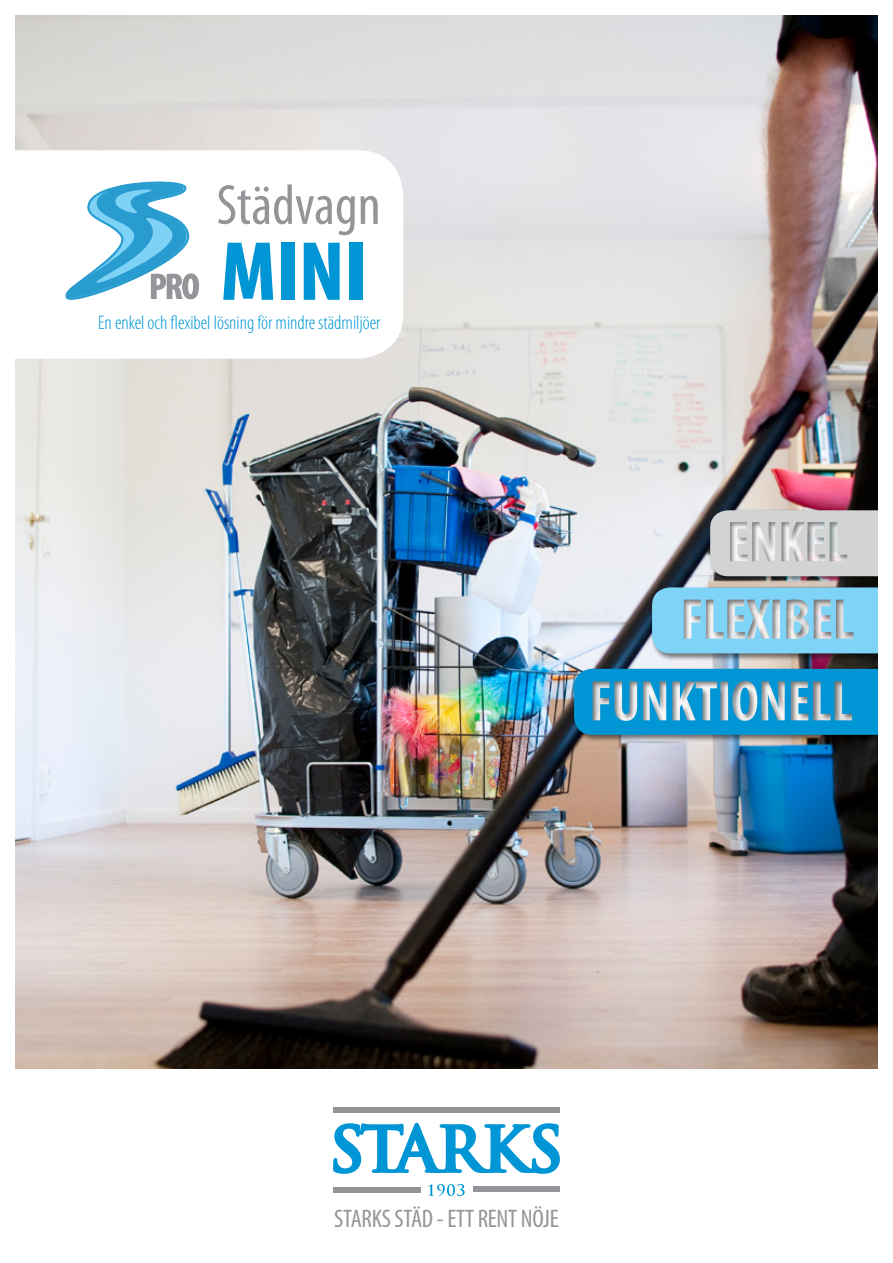
<style>
.page{position:relative;width:893px;height:1263px;background:#fff}
.page>*{position:absolute;margin:0;border:0;box-sizing:border-box;transform-origin:0 0}
.t1{font:900 condensed 84.75px "Myriad Pro";color:#0096d6}
.t2{font:condensed 57px "Myriad Pro";color:#939598}
.t3{font:condensed 25.5px "Myriad Pro";letter-spacing:-.01em;color:#939598}
.t4{font:300 condensed 19.65px "Myriad Pro";color:#0096d6}
</style>
<div class="page">
<img style="left:15px;top:15px;width:863px;height:1182px">
<h2 class="t2" style="left:217px;top:171px;width:166px">Städvagn</h2>
<h1 class="t1" style="left:221px;top:224px;width:148px">MINI</h1>
<p class="t4" style="left:98px;top:312px;width:284px">En enkel och flexibel lösning för mindre städmiljöer</p>
<p class="t3" style="left:334px;top:1203px;width:226px">STARKS STÄD - ETT RENT NÖJE</p>
</div>
